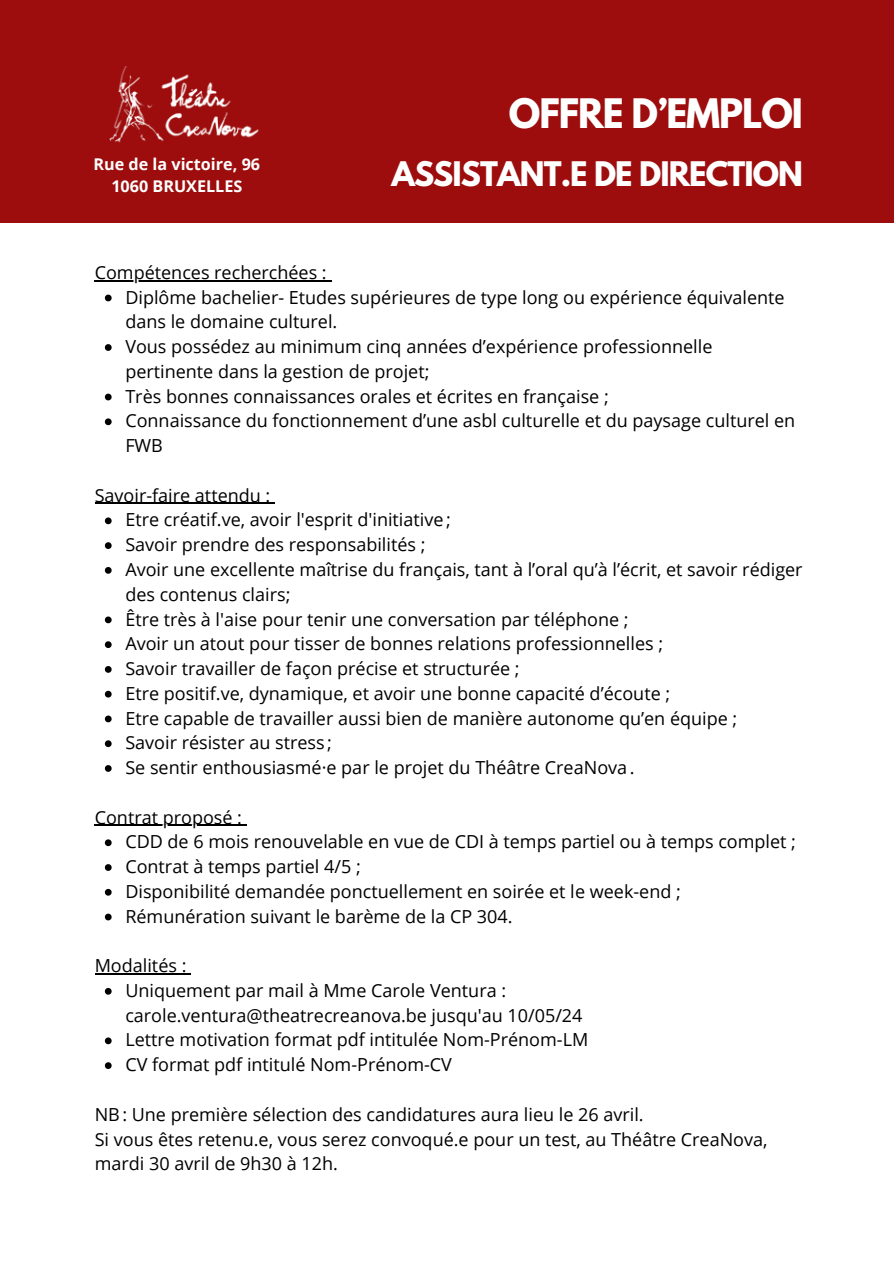
<style>
.page{position:relative;width:894px;height:1264px;background:#fff}
.page>*{position:absolute;margin:0;border:0;box-sizing:border-box;transform-origin:0 0}
.t1{font:700 36px "League Spartan";letter-spacing:-.03em;color:#fff}
.t2{font:700 30px "League Spartan";letter-spacing:-.03em;color:#fff}
.t3{font:18px/24.8px "Open Sans";color:#000}
.t4{font:700 16.2px "Open Sans";color:#fff}
</style>
<div class="page">
<div style="left:0;top:0;width:893px;height:223px;background:#9d0d0d"></div>
<img style="left:109px;top:66px;width:150px;height:77px">
<hr style="left:95px;top:280px;width:232px;height:1px;background:#000">
<svg style="left:105px;top:294px;width:7px;height:7px"></svg>
<svg style="left:105px;top:344px;width:7px;height:7px"></svg>
<svg style="left:105px;top:393px;width:7px;height:7px"></svg>
<svg style="left:105px;top:418px;width:7px;height:7px"></svg>
<hr style="left:95px;top:503px;width:175px;height:1px;background:#000">
<svg style="left:105px;top:517px;width:7px;height:7px"></svg>
<svg style="left:105px;top:542px;width:7px;height:7px"></svg>
<svg style="left:105px;top:567px;width:7px;height:6px"></svg>
<svg style="left:105px;top:616px;width:7px;height:7px"></svg>
<svg style="left:105px;top:641px;width:7px;height:7px"></svg>
<svg style="left:105px;top:666px;width:7px;height:6px"></svg>
<svg style="left:105px;top:690px;width:7px;height:7px"></svg>
<svg style="left:105px;top:715px;width:7px;height:7px"></svg>
<svg style="left:105px;top:740px;width:7px;height:7px"></svg>
<svg style="left:105px;top:765px;width:7px;height:6px"></svg>
<hr style="left:95px;top:824px;width:147px;height:1px;background:#000">
<svg style="left:105px;top:839px;width:7px;height:7px"></svg>
<svg style="left:105px;top:864px;width:7px;height:6px"></svg>
<svg style="left:105px;top:888px;width:7px;height:7px"></svg>
<svg style="left:105px;top:913px;width:7px;height:7px"></svg>
<hr style="left:95px;top:973px;width:91px;height:1px;background:#000">
<svg style="left:105px;top:988px;width:7px;height:6px"></svg>
<svg style="left:105px;top:1037px;width:7px;height:7px"></svg>
<svg style="left:105px;top:1062px;width:7px;height:6px"></svg>
<h1 class="t4" style="left:93px;top:152px;width:168px">Rue de la victoire, 96</h1>
<h2 class="t4" style="left:111px;top:174px;width:132px">1060 BRUXELLES</h2>
<p class="t1" style="left:509px;top:95px;width:295px">OFFRE D’EMPLOI</p>
<p class="t2" style="left:391px;top:159px;width:413px">ASSISTANT.E DE DIRECTION</p>
<h3 class="t3" style="left:95px;top:259px;width:233px">Compétences recherchées :</h3>
<p class="t3" style="left:125px;top:284px;width:660px">Diplôme bachelier- Etudes supérieures de type long ou expérience équivalente dans le domaine culturel.</p>
<p class="t3" style="left:125px;top:334px;width:588px">Vous possédez au minimum cinq années d’expérience professionnelle pertinente dans la gestion de projet;</p>
<p class="t3" style="left:125px;top:383px;width:485px">Très bonnes connaissances orales et écrites en française ;</p>
<p class="t3" style="left:125px;top:408px;width:671px">Connaissance du fonctionnement d’une asbl culturelle et du paysage culturel en<br>FWB</p>
<h3 class="t3" style="left:95px;top:482px;width:177px">Savoir-faire attendu :</h3>
<p class="t3" style="left:125px;top:507px;width:327px">Etre créatif.ve, avoir l'esprit d'initiative ;</p>
<p class="t3" style="left:125px;top:532px;width:301px">Savoir prendre des responsabilités ;</p>
<p class="t3" style="left:125px;top:556px;width:678px">Avoir une excellente maîtrise du français, tant à l’oral qu’à l’écrit, et savoir rédiger des contenus clairs;</p>
<p class="t3" style="left:125px;top:606px;width:504px">Être très à l'aise pour tenir une conversation par téléphone ;</p>
<p class="t3" style="left:125px;top:631px;width:539px">Avoir un atout pour tisser de bonnes relations professionnelles ;</p>
<p class="t3" style="left:125px;top:655px;width:396px">Savoir travailler de façon précise et structurée ;</p>
<p class="t3" style="left:125px;top:680px;width:546px">Etre positif.ve, dynamique, et avoir une bonne capacité d’écoute ;</p>
<p class="t3" style="left:125px;top:705px;width:613px">Etre capable de travailler aussi bien de manière autonome qu’en équipe ;</p>
<p class="t3" style="left:125px;top:730px;width:208px">Savoir résister au stress ;</p>
<p class="t3" style="left:125px;top:754px;width:511px">Se sentir enthousiasmé·e par le projet du Théâtre CreaNova .</p>
<h3 class="t3" style="left:95px;top:804px;width:149px">Contrat proposé :</h3>
<p class="t3" style="left:125px;top:829px;width:672px">CDD de 6 mois renouvelable en vue de CDI à temps partiel ou à temps complet ;</p>
<p class="t3" style="left:125px;top:853px;width:237px">Contrat à temps partiel 4/5 ;</p>
<p class="t3" style="left:125px;top:878px;width:557px">Disponibilité demandée ponctuellement en soirée et le week-end ;</p>
<p class="t3" style="left:125px;top:903px;width:388px">Rémunération suivant le barème de la CP 304.</p>
<h3 class="t3" style="left:95px;top:952px;width:93px">Modalités :</h3>
<p class="t3" style="left:125px;top:977px;width:458px">Uniquement par mail à Mme Carole Ventura : carole.ventura@theatrecreanova.be jusqu'au 10/05/24</p>
<p class="t3" style="left:125px;top:1027px;width:464px">Lettre motivation format pdf intitulée Nom-Prénom-LM</p>
<p class="t3" style="left:125px;top:1051px;width:328px">CV format pdf intitulé Nom-Prénom-CV</p>
<h3 class="t3" style="left:95px;top:1101px;width:674px">NB: Une première sélection des candidatures aura lieu le 26 avril.<br>Si vous êtes retenu.e, vous serez convoqué.e pour un test, au Théâtre CreaNova, mardi 30 avril de 9h30 à 12h.</h3>
</div>
